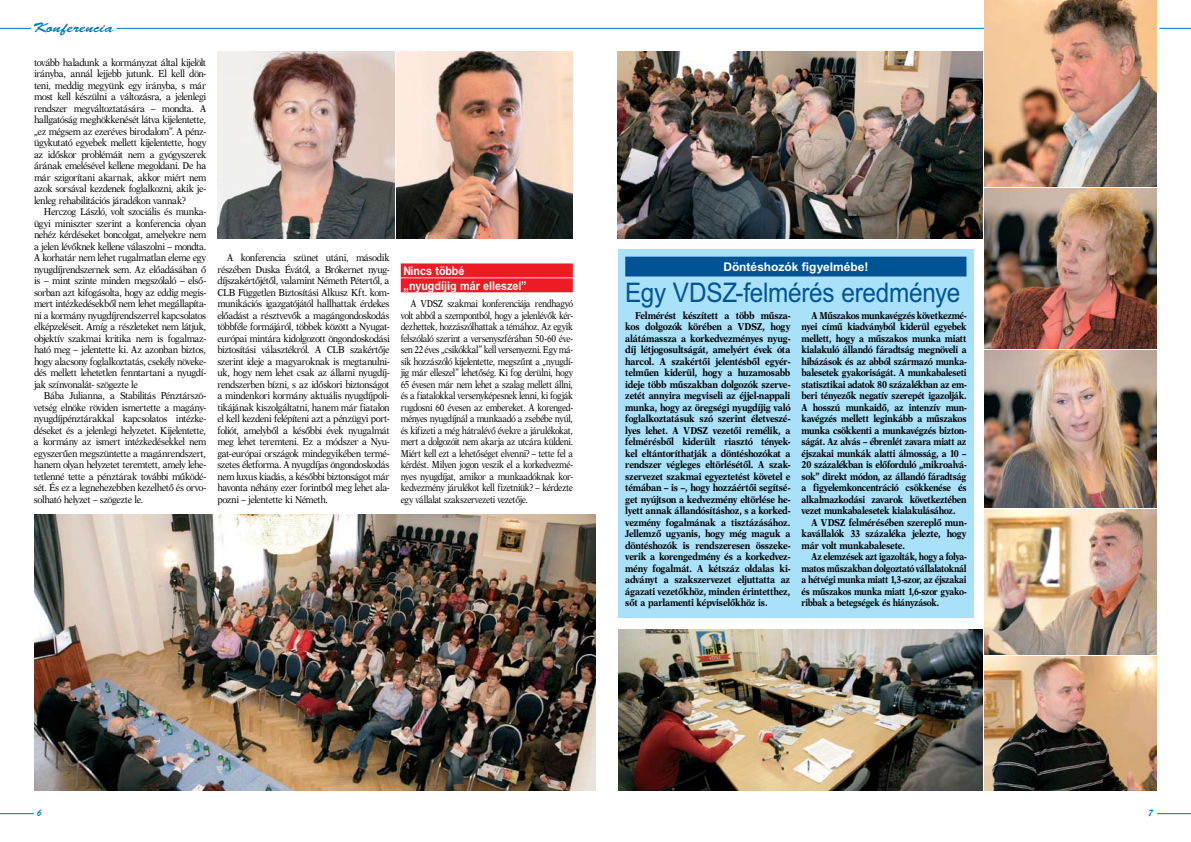
<style>
.page{position:relative;width:1191px;height:842px;background:#fff}
.page>*{position:absolute;margin:0;border:0;box-sizing:border-box;transform-origin:0 0}
.t1{font:27px "Ariel PFL";letter-spacing:-.01em;color:#005496;scale:.9 1}
.t2{font:14px "Brush Scr PFL";letter-spacing:.005em;color:#0078b9;scale:1.2 1}
.t3{font:700 12px/14.8px "Ariel PFL";color:#fff;scale:.9 1}
.t4{font:700 12px "Ariel PFL";color:#fff}
.t5{font:10px/11.5px "New Aster PFL";letter-spacing:-.02em;color:#000;text-align:justify;scale:.9 1}
.t6{font:700 10px/11.5px "New Aster PFL";letter-spacing:-.01em;color:#000;text-align:justify;scale:.87 1}
.t7{font:10px/11.5px "New Aster PFL";letter-spacing:-.02em;color:#000;text-align:justify;scale:.84 1}
.t8{font:700 10px/11.5px "New Aster PFL";letter-spacing:-.01em;color:#000;text-align:justify;scale:.85 1}
.t9{font:700 10px/11.5px "New Aster PFL";letter-spacing:-.01em;color:#000;text-align:justify;scale:.83 1}
.t10{font:10px "Brush Scr PFL";color:#0078b9;scale:.9 1}
</style>
<div class="page">
<hr style="left:0;top:813px;width:34px;height:1px;background:#0078b9">
<hr style="left:0;top:28px;width:31px;height:1px;background:#0078b9">
<hr style="left:595px;top:28px;width:408px;height:1px;background:#0078b9">
<hr style="left:1157px;top:813px;width:34px;height:1px;background:#0078b9">
<hr style="left:1159px;top:28px;width:32px;height:1px;background:#0078b9">
<hr style="left:117px;top:28px;width:478px;height:1px;background:#0078b9">
<div style="left:401px;top:263px;width:172px;height:14px;background:#ed1c24"></div>
<div style="left:401px;top:278px;width:172px;height:14px;background:#ed1c24"></div>
<img style="left:34px;top:514px;width:561px;height:276px">
<img style="left:217px;top:51px;width:177px;height:187px">
<img style="left:396px;top:51px;width:177px;height:187px">
<img style="left:985px;top:351px;width:172px;height:156px">
<img style="left:985px;top:509px;width:172px;height:145px">
<img style="left:985px;top:656px;width:172px;height:135px">
<img style="left:985px;top:188px;width:172px;height:161px">
<img style="left:985px;top:0;width:172px;height:186px">
<img style="left:618px;top:629px;width:365px;height:162px">
<img style="left:617px;top:51px;width:366px;height:187px">
<div style="left:618px;top:250px;width:355px;height:368px;background:#aae1fa"></div>
<div style="left:625px;top:257px;width:341px;height:19px;background:#005496"></div>
<h2 class="t2" style="left:34px;top:19px;width:67px">Konferencia</h2>
<p class="t5" style="left:34px;top:56px;width:193px">tovább haladunk a kormányzat által kijelölt irányba, annál lejjebb jutunk. El kell dön&shy;teni, meddig megyünk egy irányba, s már most kell készülni a változásra, a jelenlegi rendszer megváltoztatására – mondta. A hallgatóság meghökkenését látva kijelentette, „ez mégsem az ezeréves birodalom”. A pénz&shy;ügykutató egyebek mellett kijelentette, hogy az időskor problémáit nem a gyógyszerek árának emelésével kellene megoldani. De ha már szigorítani akarnak, akkor miért nem azok sorsával kezdenek foglalkozni, akik je&shy;lenleg rehabilitációs járadékon vannak?</p>
<p class="t5" style="left:34px;top:206px;width:193px;text-indent:10px">Herczog László, volt szociális és munka&shy;ügyi miniszter szerint a konferencia olyan nehéz kérdéseket boncolgat, amelyekre nem a jelen lévőknek kellene válaszolni – mondta.<br>A korhatár nem lehet rugalmatlan eleme egy nyugdíjrendszernek sem. Az előadásában ő is – mint szinte minden megszólaló – első&shy;sorban azt kifogásolta, hogy az eddig megis&shy;mert intézkedésekből nem lehet megállapíta&shy;ni a kormány nyugdíjrendszerrel kapcsolatos elképzeléseit. Amíg a részleteket nem látjuk, objektív szakmai kritika nem is fogalmaz&shy;ható meg – jelentette ki. Az azonban biztos, hogy alacsony foglalkoztatás, csekély növeke&shy;dés mellett lehetetlen fenntartani a nyugdí&shy;jak színvonalát- szögezte le</p>
<p class="t5" style="left:34px;top:390px;width:193px;text-indent:10px">Bába Julianna, a Stabilitás Pénztárszö&shy;vetség elnöke röviden ismertette a magán - nyugdíjpénztárakkal kapcsolatos intézke&shy;déseket és a jelenlegi helyzetet. Kijelentette, a kormány az ismert intézkedésekkel nem egyszerűen megszüntette a magánrendszert, hanem olyan helyzetet teremtett, amely lehe&shy;tetlenné tette a pénztárak további működé&shy;sét. És ez a legnehezebben kezelhető és orvo&shy;solható helyzet – szögezte le.</p>
<p class="t5" style="left:217px;top:252px;width:193px;text-indent:10px">A konferencia szünet utáni, második részében Duska Évától, a Brókernet nyug&shy;díjszakértőjétől, valamint Németh Pétertől, a CLB Független Biztosítási Alkusz Kft. kom&shy;munikációs igazgatójától hallhattak érdekes előadást a résztvevők a magángondoskodás többféle formájáról, többek között a Nyugat&shy;európai mintára kidolgozott öngondoskodási biztosítási választékról. A CLB szakértője szerint ideje a magyaroknak is megtanulni&shy;uk, hogy nem lehet csak az állami nyugdíj&shy;rendszerben bízni, s az időskori biztonságot a mindenkori kormány aktuális nyugdíjpoli&shy;tikájának kiszolgáltatni, hanem már fiatalon el kell kezdeni felépíteni azt a pénzügyi port&shy;foliót, amelyből a későbbi évek nyugalmát meg lehet teremteni. Ez a módszer a Nyu&shy;gat-európai országok mindegyikében termé&shy;szetes életforma. A nyugdíjas öngondoskodás nem luxus kiadás, a későbbi biztonságot már havonta néhány ezer forintból meg lehet ala&shy;pozni – jelentette ki Németh.</p>
<p class="t4" style="left:723px;top:260px;width:146px">Döntéshozók figyelmébe!</p>
<h1 class="t1" style="left:625px;top:278px;width:374px">Egy VDSZ-felmérés eredménye</h1>
<p class="t3" style="left:403px;top:264px;width:138px">Nincs többé<br>„nyugdíjig már elleszel”</p>
<p class="t7" style="left:401px;top:298px;width:206px;text-indent:10px">A VDSZ szakmai konferenciája rendhagyó volt abból a szempontból, hogy a jelenlévők kér&shy;dezhettek, hozzászólhattak a témához. Az egyik felszólaló szerint a versenyszférában 50-60 éve&shy;sen 22 éves „csikókkal” kell versenyezni. Egy má&shy;sik hozzászóló kijelentette, megszűnt a „nyugdí&shy;jig már elleszel” lehetőség. Ki fog derülni, hogy 65 évesen már nem lehet a szalag mellett állni, és a fiatalokkal versenyképesnek lenni, ki fogják rugdosni 60 évesen az embereket. A korenged&shy;ményes nyugdíjnál a munkaadó a zsebébe nyúl, és kifizeti a még hátralévő évekre a járulékokat, mert a dolgozóit nem akarja az utcára küldeni.<br>Miért kell ezt a lehetőséget elvenni? – tette fel a kérdést. Milyen jogon veszik el a korkedvezmé&shy;nyes nyugdíjat, amikor a munkaadóknak kor&shy;kedvezmény járulékot kell fizetniük? – kérdezte egy vállalat szakszervezeti vezetője.</p>
<p class="t6" style="left:625px;top:309px;width:191px;text-indent:10px">Felmérést készített a több műsza&shy;kos dolgozók körében a VDSZ, hogy alátámassza a korkedvezményes nyug&shy;díj létjogosultságát, amelyért évek óta harcol. A szakértői jelentésből egyér&shy;telműen kiderül, hogy a huzamosabb ideje több műszakban dolgozók szerve&shy;zetét annyira megviseli az éjjel-nappali munka, hogy az öregségi nyugdíjig való foglalkoztatásuk szó szerint életveszé&shy;lyes lehet. A VDSZ vezetői remélik, a felmérésből kiderült riasztó tények&shy;kel eltántoríthatják a döntéshozókat a rendszer végleges eltörlésétől. A szak&shy;szervezet szakmai egyeztetést követel e témában – is –, hogy hozzáértői segítsé&shy;get nyújtson a kedvezmény eltörlése he&shy;lyett annak állandósításhoz, s a korked&shy;vezmény fogalmának a tisztázásához.<br>Jellemző ugyanis, hogy még maguk a döntéshozók is rendszeresen összeke&shy;verik a korengedmény és a korkedvez&shy;mény fogalmát. A kétszáz oldalas ki&shy;adványt a szakszervezet eljuttatta az ágazati vezetőkhöz, minden érintetthez, sőt a parlamenti képviselőkhöz is.</p>
<p class="t8" style="left:801px;top:309px;width:196px;text-indent:10px">A Műszakos munkavégzés következmé&shy;nyei című kiadványból kiderül egyebek mellett, hogy a műszakos munka miatt kialakuló állandó fáradtság megnöveli a hibázások és az abból származó munka&shy;balesetek gyakoriságát. A munkabaleseti statisztikai adatok 80 százalékban az em&shy;beri tényezők negatív szerepét igazolják.<br>A hosszú munkaidő, az intenzív mun&shy;kavégzés mellett leginkább a műszakos munka csökkenti a munkavégzés bizton&shy;ságát. Az alvás – ébrenlét zavara miatt az éjszakai munkák alatti álmosság, a 10 – 20 százalékban is előforduló „mikroalvá&shy;sok” direkt módon, az állandó fáradtság a figyelemkoncentráció csökkenése és alkalmazkodási zavarok következtében vezet munkabalesetek kialakulásához.</p>
<p class="t6" style="left:801px;top:516px;width:191px;text-indent:10px">A VDSZ felmérésében szereplő mun&shy;kavállalók 33 százaléka jelezte, hogy már volt munkabalesete.</p>
<p class="t9" style="left:801px;top:551px;width:200px;text-indent:10px">Az elemzések azt igazolták, hogy a folya&shy;matos műszakban dolgoztató vállalatoknál a hétvégi munka miatt 1,3-szor, az éjszakai és műszakos munka miatt 1,6-szor gyako&shy;ribbak a betegségek és hiányzások.</p>
<p class="t10" style="left:37px;top:807px;width:7px">6</p>
<p class="t10" style="left:1147px;top:807px;width:7px">7</p>
</div>
